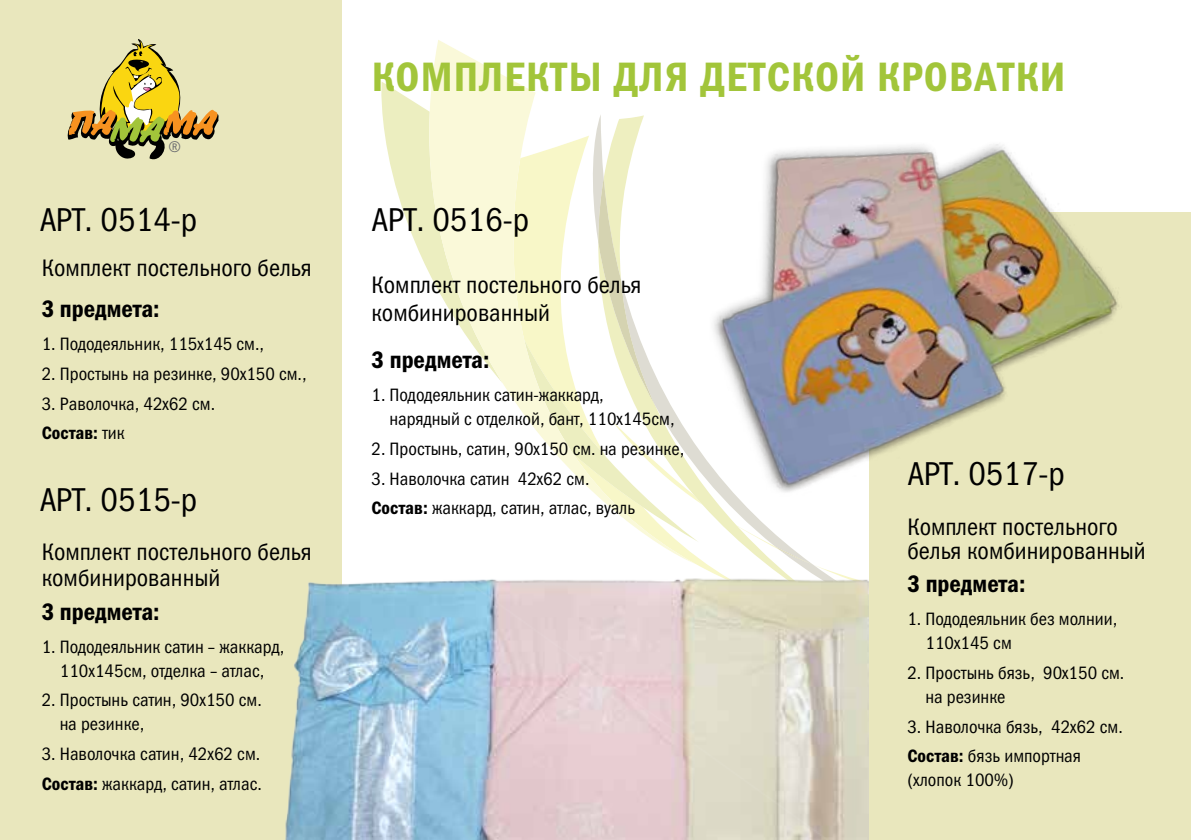
<style>
.page{position:relative;width:1191px;height:840px;background:#fff}
.page>*{position:absolute;margin:0;border:0;box-sizing:border-box;transform-origin:0 0}
.t1{font:41.2px "Franklin Gothic Demi Cond ITC";letter-spacing:.03em;color:#a2c53a}
.t2{font:33.2px "Franklin Gothic Book Cond ITC";color:#000}
.t3{font:24px/26px "Franklin Gothic Book Cond ITC";color:#000}
.t4{font:24px "Franklin Gothic Demi Cond ITC";color:#000}
.t5{font:18px/24px "Franklin Gothic Book Cond ITC";color:#000}
.t6{font:18px "Franklin Gothic Demi Cond ITC";color:#000}
.t7{font:15.6px "Franklin Gothic Book Cond ITC";color:#6d6e71}
.s1{font-family:"Franklin Gothic Book Cond ITC"}
.s2{font-family:"Franklin Gothic Demi Cond ITC"}
</style>
<div class="page">
<svg style="left:381px;top:82px;width:44px;height:182px;fill:#eceec0"></svg>
<svg style="left:694px;top:519px;width:142px;height:54px"></svg>
<svg style="left:775px;top:546px;width:38px;height:18px"></svg>
<svg style="left:425px;top:40px;width:270px;height:523px"></svg>
<div style="left:0;top:0;width:342px;height:839px;background:#e9e7bd"></div>
<svg style="left:67px;top:39px;width:152px;height:121px"></svg>
<img style="left:285px;top:573px;width:584px;height:266px">
<div style="left:869px;top:213px;width:322px;height:626px;background:#e9e7bd"></div>
<img style="left:671px;top:95px;width:482px;height:424px">
<p class="t7" style="left:169px;top:138px;width:14px">®</p>
<h2 class="t2" style="left:40px;top:201px;width:159px">АРТ. 0514-р</h2>
<h3 class="t3" style="left:42px;top:255px;width:271px">Комплект постельного белья</h3>
<h3 class="t4" style="left:42px;top:295px;width:119px">3 предмета:</h3>
<p class="t5" style="left:42px;top:332px;width:224px">1. Пододеяльник, 115x145 см.,</p>
<p class="t5" style="left:42px;top:362px;width:266px">2. Простынь на резинке, 90x150 см.,</p>
<p class="t5" style="left:42px;top:391px;width:175px">3. Раволочка, 42x62 см.</p>
<p class="t6" style="left:42px;top:422px;width:85px">Состав: <span class="s1">тик</span></p>
<h2 class="t2" style="left:40px;top:480px;width:159px">АРТ. 0515-р</h2>
<h3 class="t3" style="left:42px;top:539px;width:271px">Комплект постельного белья комбинированный</h3>
<h3 class="t4" style="left:42px;top:597px;width:119px">3 предмета:</h3>
<p class="t5" style="left:42px;top:634px;width:244px;text-align:center">1. Пододеяльник сатин – жаккард,<br>110х145см, отделка – атлас,</p>
<p class="t5" style="left:60px;top:688px;width:203px;text-indent:-18px">2. Простынь сатин, 90х150 см. на резинке,</p>
<p class="t5" style="left:42px;top:739px;width:222px;line-height:29.6px">3. Наволочка сатин, 42х62 см.<br><span class="s2">Состав:</span> жаккард, сатин, атлас.</p>
<h1 class="t1" style="left:372px;top:53px;width:695px">КОМПЛЕКТЫ ДЛЯ ДЕТСКОЙ КРОВАТКИ</h1>
<h2 class="t2" style="left:371px;top:201px;width:159px">АРТ. 0516-р</h2>
<h3 class="t3" style="left:371px;top:271px;width:271px;line-height:28px">Комплект постельного белья комбинированный</h3>
<h3 class="t4" style="left:371px;top:345px;width:119px">3 предмета:</h3>
<p class="t5" style="left:390px;top:383px;width:286px;text-indent:-18px">1. Пододеяльник сатин-жаккард, нарядный с отделкой, бант, 110x145см,</p>
<p class="t5" style="left:371px;top:436px;width:314px">2. Простынь, cатин, 90x150 см. на резинке,</p>
<p class="t5" style="left:371px;top:463px;width:265px;line-height:29.6px">3. Наволочка сатин 42x62 см.<br><span class="s2">Состав:</span> жаккард, сатин, атлас, вуаль</p>
<h2 class="t2" style="left:907px;top:454px;width:159px">АРТ. 0517-р</h2>
<h3 class="t3" style="left:907px;top:514px;width:240px;line-height:24px">Комплект постельного белья комбинированный</h3>
<h3 class="t4" style="left:907px;top:569px;width:119px">3 предмета:</h3>
<p class="t5" style="left:925px;top:607px;width:193px;text-indent:-18px">1. Пододеяльник без молнии,<br>110x145 см</p>
<p class="t5" style="left:925px;top:660px;width:200px;text-indent:-18px">2. Простынь бязь, 90x150 см. на резинке</p>
<p class="t5" style="left:907px;top:711px;width:217px;line-height:29.6px">3. Наволочка бязь, 42x62 см.<br><span class="s2">Состав:</span> бязь импортная</p>
<p class="t5" style="left:907px;top:767px;width:108px">(хлопок 100%)</p>
</div>
